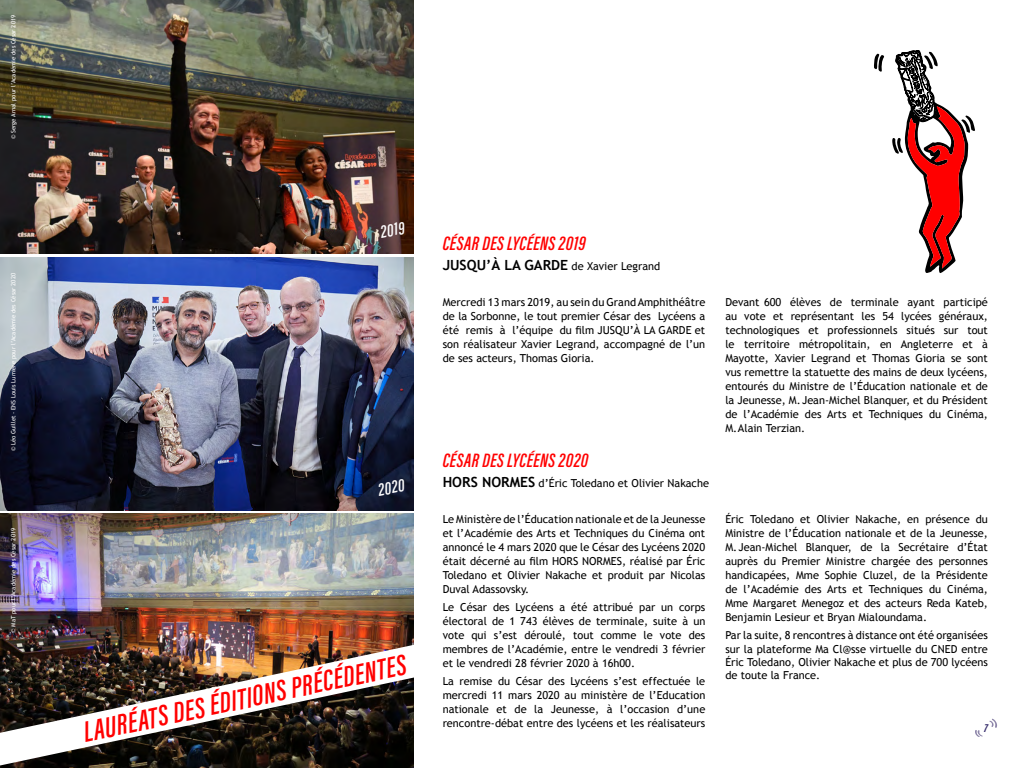
<style>
.page{position:relative;width:1024px;height:768px;background:#fff}
.page>*{position:absolute;margin:0;border:0;box-sizing:border-box;transform-origin:0 0}
.t1{font:italic 600 30px "Acumin Pro Extra Cond";color:#f00}
.t2{font:italic 600 20px "Acumin Pro Extra Cond";letter-spacing:.02em;color:#f00}
.t3{font:italic 600 18px "Acumin Pro Extra Cond";color:#fff}
.t4{font:italic 700 12px "Acumin Pro Extra Cond";color:#352c6c}
.t5{font:11px/14px "Trebuchet MS";color:#000;text-align:justify}
.t6{font:6px "Trebuchet MS";color:#fff}
.s1{font-weight:700;font-size:14px}
</style>
<div class="page">
<svg style="left:989px;top:719px;width:8px;height:9px"></svg>
<svg style="left:975px;top:730px;width:8px;height:7px"></svg>
<img style="left:0;top:514px;width:414px;height:254px">
<img style="left:0;top:257px;width:414px;height:254px">
<img style="left:0;top:0;width:414px;height:254px">
<svg style="left:874px;top:54px;width:10px;height:18px"></svg>
<svg style="left:892px;top:50px;width:83px;height:223px"></svg>
<img style="left:0;top:644px;width:414px;height:122px">
<p class="t6" style="left:10px;top:139px;width:126px;rotate:-90deg">© Serge Arnal pour l’Académie des César 2019</p>
<p class="t6" style="left:10px;top:451px;width:180px;rotate:-90deg">© Léo Guillet - ENS Louis Lumière pour l’Académie des César 2020</p>
<p class="t6" style="left:10px;top:633px;width:106px;rotate:-90deg">© MaT pour l’Académie des César 2019</p>
<h3 class="t3" style="left:378px;top:222px;width:26px;rotate:-12deg">2019</h3>
<h3 class="t3" style="left:376px;top:479px;width:28px;rotate:-12deg">2020</h3>
<h1 class="t1" style="left:80px;top:714px;width:331px;rotate:-12deg">LAURÉATS DES ÉDITIONS PRÉCÉDENTES</h1>
<h2 class="t2" style="left:443px;top:231px;width:145px">CÉSAR DES LYCÉENS 2019</h2>
<p class="t5" style="left:443px;top:260px;width:219px"><span class="s1">JUSQU’À LA GARDE</span> de Xavier Legrand</p>
<p class="t5" style="left:443px;top:295px;width:264px">Mercredi 13 mars 2019, au sein du Grand Amphithéâtre de la Sorbonne, le tout premier César des Lycéens a été remis à l’équipe du film JUSQU’À LA GARDE et son réalisateur Xavier Legrand, accompagné de l’un de ses acteurs, Thomas Gioria.</p>
<p class="t5" style="left:725px;top:295px;width:264px">Devant 600 élèves de terminale ayant participé au vote et représentant les 54 lycées généraux, technologiques et professionnels situés sur tout le territoire métropolitain, en Angleterre et à Mayotte, Xavier Legrand et Thomas Gioria se sont vus remettre la statuette des mains de deux lycéens, entourés du Ministre de l’Éducation nationale et de la Jeunesse, M. Jean-Michel Blanquer, et du Président de l’Académie des Arts et Techniques du Cinéma, M.Alain Terzian.</p>
<h2 class="t2" style="left:443px;top:448px;width:147px">CÉSAR DES LYCÉENS 2020</h2>
<p class="t5" style="left:443px;top:477px;width:268px"><span class="s1">HORS NORMES</span> d’Éric Toledano et Olivier Nakache</p>
<p class="t5" style="left:443px;top:512px;width:264px">Le Ministère de l’Éducation nationale et de la Jeunesse et l’Académie des Arts et Techniques du Cinéma ont annoncé le 4 mars 2020 que le César des Lycéens 2020 était décerné au film HORS NORMES, réalisé par Éric Toledano et Olivier Nakache et produit par Nicolas Duval Adassovsky.</p>
<p class="t5" style="left:443px;top:600px;width:264px">Le César des Lycéens a été attribué par un corps électoral de 1 743 élèves de terminale, suite à un vote qui s’est déroulé, tout comme le vote des membres de l’Académie, entre le vendredi 3 février et le vendredi 28 février 2020 à 16h00.</p>
<p class="t5" style="left:443px;top:674px;width:264px">La remise du César des Lycéens s’est effectuée le mercredi 11 mars 2020 au ministère de l’Education nationale et de la Jeunesse, à l’occasion d’une rencontre-débat entre des lycéens et les réalisateurs</p>
<p class="t5" style="left:725px;top:512px;width:264px">Éric Toledano et Olivier Nakache, en présence du Ministre de l’Éducation nationale et de la Jeunesse, M. Jean-Michel Blanquer, de la Secrétaire d’État auprès du Premier Ministre chargée des personnes handicapées, Mme Sophie Cluzel, de la Présidente de l’Académie des Arts et Techniques du Cinéma, Mme Margaret Menegoz et des acteurs Reda Kateb, Benjamin Lesieur et Bryan Mialoundama.</p>
<p class="t5" style="left:725px;top:628px;width:264px;line-height:13.5px">Par la suite, 8 rencontres à distance ont été organisées sur la plateforme Ma Cl@sse virtuelle du CNED entre Éric Toledano, Olivier Nakache et plus de 700 lycéens de toute la France.</p>
<p class="t4" style="left:984px;top:721px;width:5px">7</p>
</div>
